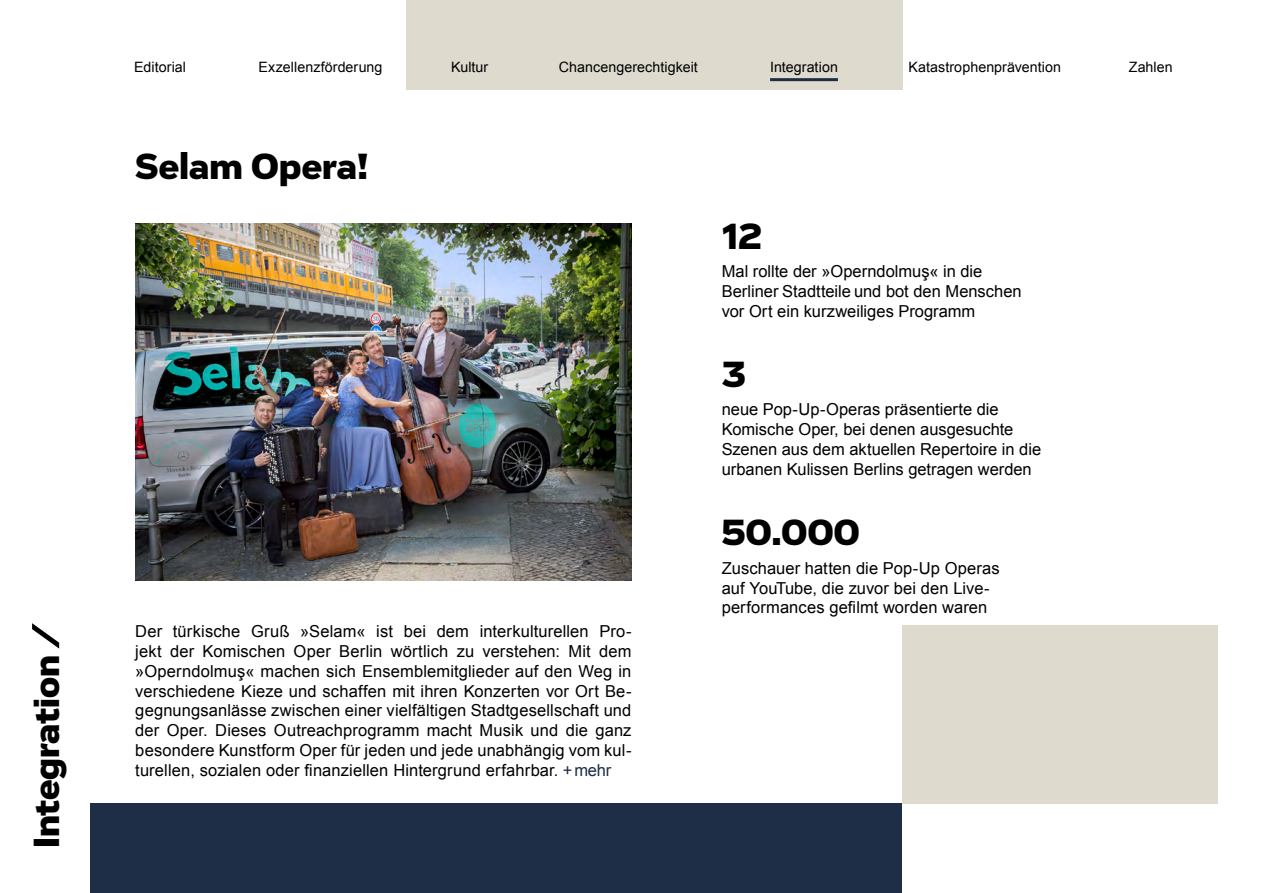
<style>
.page{position:relative;width:1263px;height:893px;background:#fff}
.page>*{position:absolute;margin:0;border:0;box-sizing:border-box;transform-origin:0 0}
.t1{font:900 37.5px "Vito";color:#000}
.t2{font:16.5px/19.8px "Arial";color:#000;text-align:justify}
.t3{font:14.25px "Arial";letter-spacing:.005em;color:#000}
.s1{color:#1d2e46}
</style>
<div class="page">
<div style="left:902px;top:625px;width:316px;height:179px;background:#dedace"></div>
<div style="left:406px;top:0;width:496px;height:89px;background:#dedace"></div>
<div style="left:90px;top:804px;width:812px;height:89px;background:#1d2e46"></div>
<svg style="left:32px;top:623px;width:27px;height:26px"></svg>
<img style="left:135px;top:223px;width:496px;height:357px">
<hr style="left:770px;top:78px;width:68px;height:3px;background:#1d2e46">
<p class="t1" style="left:23px;top:848px;width:195px;rotate:-90deg">Integration</p>
<p class="t3" style="left:134px;top:58px;width:53px">Editorial</p>
<p class="t3" style="left:258px;top:58px;width:126px">Exzellenzförderung</p>
<p class="t3" style="left:451px;top:58px;width:39px">Kultur</p>
<p class="t3" style="left:559px;top:58px;width:141px">Chancengerechtigkeit</p>
<p class="t3" style="left:770px;top:58px;width:69px">Integration</p>
<p class="t3" style="left:909px;top:58px;width:154px">Katastrophenprävention</p>
<p class="t3" style="left:1129px;top:58px;width:46px">Zahlen</p>
<p class="t1" style="left:135px;top:142px;width:235px">Selam Opera!</p>
<p class="t2" style="left:135px;top:622px;width:498px">Der türkische Gruß »Selam« ist bei dem interkulturellen Pro&shy;jekt der Komischen Oper Berlin wörtlich zu verstehen: Mit dem »Operndolmuş« machen sich Ensemblemitglieder auf den Weg in verschiedene Kieze und schaffen mit ihren Konzerten vor Ort Be&shy;gegnungsanlässe zwischen einer vielfältigen Stadtgesellschaft und der Oper. Dieses Outreachprogramm macht Musik und die ganz besondere Kunstform Oper für jeden und jede unabhängig vom kul&shy;turellen, sozialen oder finanziellen Hintergrund erfahrbar. <span class="s1">+mehr</span></p>
<p class="t1" style="left:722px;top:213px;width:42px">12</p>
<p class="t2" style="left:722px;top:262px;width:262px">Mal rollte der »Operndolmuş« in die</p>
<p class="t2" style="left:722px;top:282px;width:301px">Berliner Stadtteile und bot den Menschen</p>
<p class="t2" style="left:722px;top:301px;width:255px">vor Ort ein kurzweiliges Programm</p>
<p class="t1" style="left:722px;top:351px;width:26px">3</p>
<p class="t2" style="left:722px;top:400px;width:278px">neue Pop-Up-Operas präsentierte die</p>
<p class="t2" style="left:722px;top:420px;width:293px">Komische Oper, bei denen ausgesuchte</p>
<p class="t2" style="left:722px;top:440px;width:321px">Szenen aus dem aktuellen Repertoire in die urbanen Kulissen Berlins getragen werden</p>
<p class="t1" style="left:722px;top:509px;width:140px">50.000</p>
<p class="t2" style="left:722px;top:558px;width:279px">Zuschauer hatten die Pop-Up Operas</p>
<p class="t2" style="left:722px;top:578px;width:269px">auf YouTube, die zuvor bei den Live-</p>
<p class="t2" style="left:722px;top:598px;width:267px">performances gefilmt worden waren</p>
</div>
